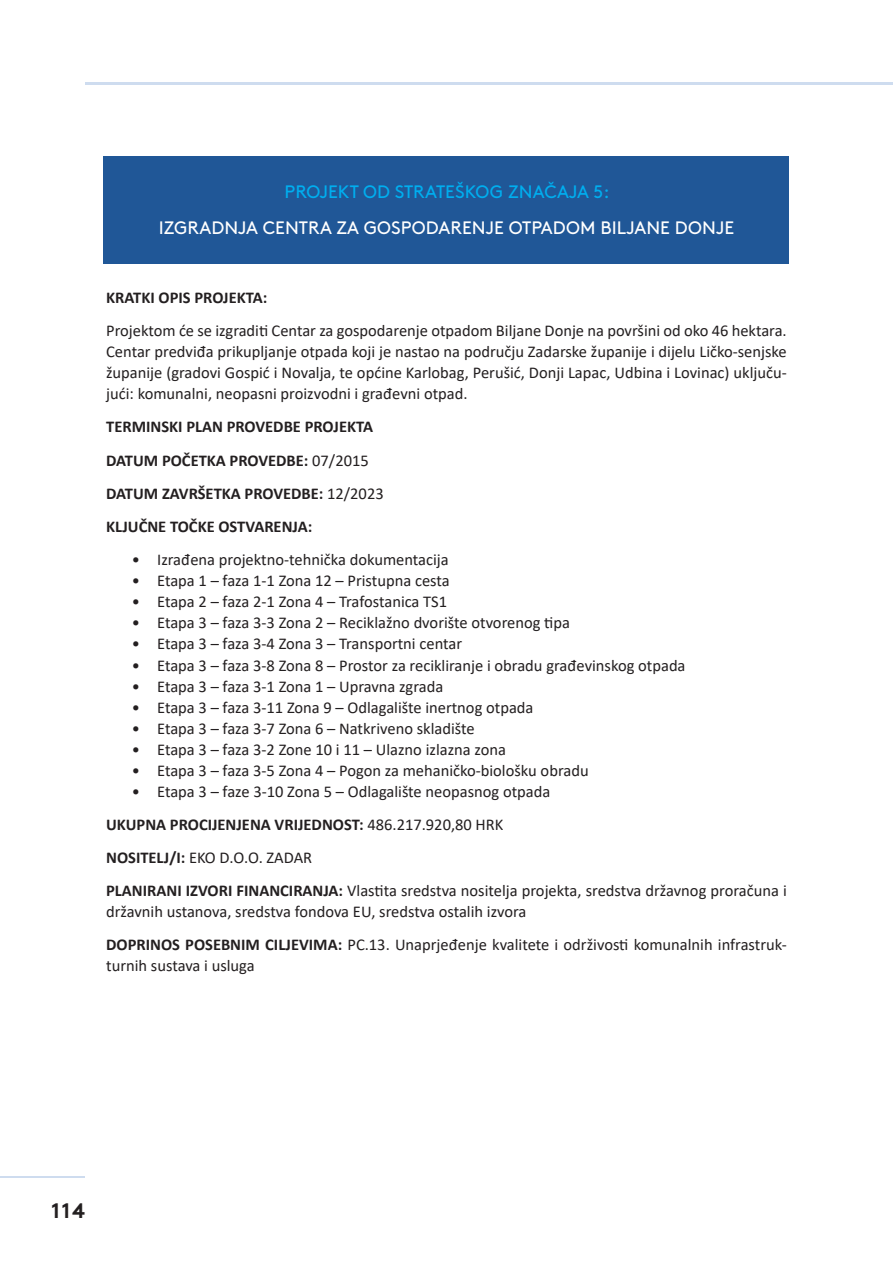
<style>
.page{position:relative;width:893px;height:1263px;background:#fff}
.page>*{position:absolute;margin:0;border:0;box-sizing:border-box;transform-origin:0 0}
.t1{font:700 21px "Brown";color:#231f20}
.Paragraph_Style_2{font:18px "Brown";letter-spacing:.005em;color:#fff}
.Paragraph_Style_2-2{font:18px "Brown";letter-spacing:.005em;color:#00aeef}
.tabela_mala{font:16.5px/21px "Calibri";color:#231f20}
.tabela_mala-2{font:700 16.5px "Calibri";color:#231f20}
.s1{font-weight:400}
.s2{font-weight:700}
</style>
<div class="page">
<hr style="left:0;top:1176px;width:85px;height:2px;background:#7da3d5">
<hr style="left:85px;top:82px;width:808px;height:3px;background:#7da3d5">
<div style="left:104px;top:156px;width:685px;height:108px;background:#205797"></div>
<p class="Paragraph_Style_2-2" style="left:284px;top:178px;width:327px">PROJEKT OD STRATEŠKOG ZNAČAJA 5:</p>
<p class="Paragraph_Style_2" style="left:159px;top:214px;width:577px">IZGRADNJA CENTRA ZA GOSPODARENJE OTPADOM BILJANE DONJE</p>
<p class="tabela_mala-2" style="left:106px;top:286px;width:163px">KRATKI OPIS PROJEKTA:</p>
<p class="tabela_mala" style="left:106px;top:320px;width:682px;text-align:justify">Projektom će se izgraditi Centar za gospodarenje otpadom Biljane Donje na površini od oko 46 hektara.<br>Centar predviđa prikupljanje otpada koji je nastao na području Zadarske županije i dijelu Ličko-senjske županije (gradovi Gospić i Novalja, te općine Karlobag, Perušić, Donji Lapac, Udbina i Lovinac) uključu&shy;jući: komunalni, neopasni proizvodni i građevni otpad.</p>
<p class="tabela_mala-2" style="left:106px;top:415px;width:268px">TERMINSKI PLAN PROVEDBE PROJEKTA</p>
<p class="tabela_mala-2" style="left:106px;top:449px;width:264px">DATUM POČETKA PROVEDBE: <span class="s1">07/2015</span></p>
<p class="tabela_mala-2" style="left:106px;top:482px;width:279px">DATUM ZAVRŠETKA PROVEDBE: <span class="s1">12/2023</span></p>
<p class="tabela_mala-2" style="left:106px;top:515px;width:208px">KLJUČNE TOČKE OSTVARENJA:</p>
<p class="tabela_mala" style="left:132px;top:549px;width:319px">• Izrađena projektno-tehnička dokumentacija</p>
<p class="tabela_mala" style="left:132px;top:570px;width:320px">• Etapa 1 – faza 1-1 Zona 12 – Pristupna cesta</p>
<p class="tabela_mala" style="left:132px;top:591px;width:317px">• Etapa 2 – faza 2-1 Zona 4 – Trafostanica TS1</p>
<p class="tabela_mala" style="left:132px;top:612px;width:440px">• Etapa 3 – faza 3-3 Zona 2 – Reciklažno dvorište otvorenog tipa</p>
<p class="tabela_mala" style="left:132px;top:633px;width:332px">• Etapa 3 – faza 3-4 Zona 3 – Transportni centar</p>
<p class="tabela_mala" style="left:132px;top:654px;width:555px">• Etapa 3 – faza 3-8 Zona 8 – Prostor za recikliranje i obradu građevinskog otpada</p>
<p class="tabela_mala" style="left:132px;top:675px;width:313px">• Etapa 3 – faza 3-1 Zona 1 – Upravna zgrada</p>
<p class="tabela_mala" style="left:132px;top:696px;width:403px">• Etapa 3 – faza 3-11 Zona 9 – Odlagalište inertnog otpada</p>
<p class="tabela_mala" style="left:132px;top:717px;width:344px">• Etapa 3 – faza 3-7 Zona 6 – Natkriveno skladište</p>
<p class="tabela_mala" style="left:132px;top:738px;width:376px">• Etapa 3 – faza 3-2 Zone 10 i 11 – Ulazno izlazna zona</p>
<p class="tabela_mala" style="left:132px;top:759px;width:458px">• Etapa 3 – faza 3-5 Zona 4 – Pogon za mehaničko-biološku obradu</p>
<p class="tabela_mala" style="left:132px;top:780px;width:420px">• Etapa 3 – faze 3-10 Zona 5 – Odlagalište neopasnog otpada</p>
<p class="tabela_mala-2" style="left:106px;top:812px;width:399px">UKUPNA PROCIJENJENA VRIJEDNOST: <span class="s1">486.217.920,80 HRK</span></p>
<p class="tabela_mala" style="left:106px;top:846px;width:208px"><span class="s2">NOSITELJ/I:</span> EKO D.O.O. ZADAR</p>
<p class="tabela_mala" style="left:106px;top:880px;width:682px"><span class="s2">PLANIRANI IZVORI FINANCIRANJA:</span> Vlastita sredstva nositelja projekta, sredstva državnog proračuna i državnih ustanova, sredstva fondova EU, sredstva ostalih izvora</p>
<p class="tabela_mala" style="left:106px;top:934px;width:682px"><span class="s2">DOPRINOS POSEBNIM CILJEVIMA:</span> PC.13. Unaprjeđenje kvalitete i održivosti komunalnih infrastruk&shy;turnih sustava i usluga</p>
<p class="t1" style="left:51px;top:1194px;width:36px">114</p>
</div>
